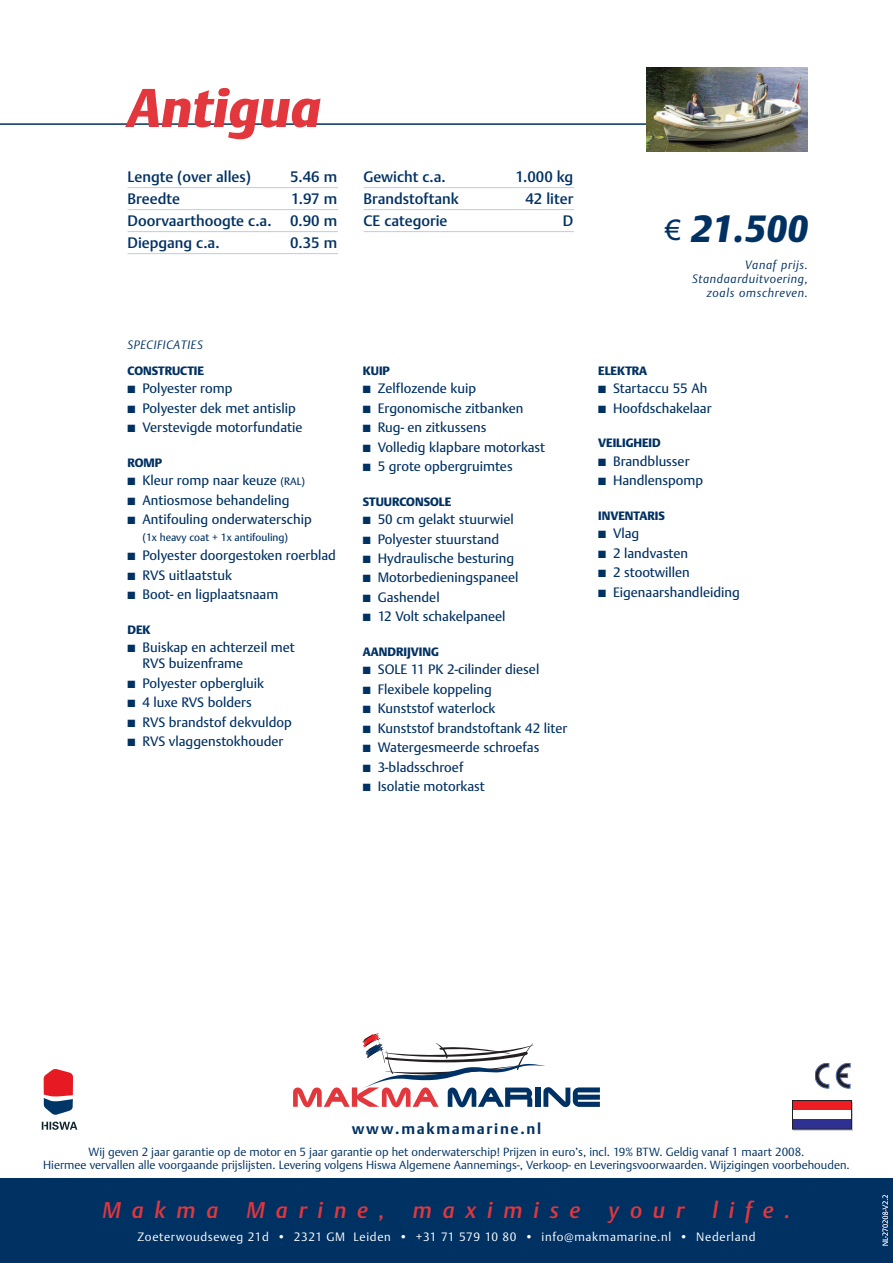
<style>
.page{position:relative;width:893px;height:1263px;background:#fff}
.page>*{position:absolute;margin:0;border:0;box-sizing:border-box;transform-origin:0 0}
.t1{font:italic 900 54px "DTL Argo T";color:#e1373d}
.t2{font:italic 900 37.5px "DTL Argo T";color:#003163}
.t3{font:italic 500 22.5px "DTL Argo T";letter-spacing:.48em;color:#e1373d}
.t4{font:500 15px/22px "DTL Argo T";color:#003163;text-align:justify}
.t5{font:700 15px "DTL Argo T";letter-spacing:.115em;color:#003163}
.t6{font:13.5px/16.5px "DTL Argo T";color:#003163}
.t7{font:300 12px "DTL Argo T";letter-spacing:.055em;color:#fff}
.t8{font:900 12px "DTL Argo T";color:#003163}
.t9{font:italic 300 12px/14.4px "DTL Argo T";letter-spacing:.055em;color:#003163;text-align:right}
.t10{font:300 11.7px/13.5px "DTL Argo T";color:#003163;text-align:center}
.t11{font:10.5px "DTL Argo T";color:#003163}
.s1{font-size:10.5px}
.s2{font-family:"Arial";font-weight:400;font-style:normal;font-size:28.5px}
</style>
<div class="page">
<div style="left:0;top:1178px;width:893px;height:85px;background:#003163"></div>
<svg style="left:836px;top:1063px;width:14px;height:25px"></svg>
<svg style="left:815px;top:1063px;width:14px;height:25px"></svg>
<svg style="left:44px;top:1069px;width:29px;height:46px"></svg>
<svg style="left:42px;top:1121px;width:35px;height:9px"></svg>
<svg style="left:794px;top:1102px;width:59px;height:28px"></svg>
<div style="left:792px;top:1100px;width:59px;height:29px;background:#fff"></div>
<div style="left:792px;top:1100px;width:59px;height:10px;background:#ee1d23"></div>
<div style="left:792px;top:1119px;width:59px;height:10px;background:#2e3092"></div>
<div style="left:792px;top:1100px;width:60px;height:29px;border:1px solid #231f20"></div>
<hr style="left:128px;top:187px;width:210px;height:1px;background:#c3c9e2">
<hr style="left:128px;top:209px;width:210px;height:1px;background:#c3c9e2">
<hr style="left:128px;top:231px;width:210px;height:1px;background:#c3c9e2">
<hr style="left:128px;top:253px;width:210px;height:1px;background:#c3c9e2">
<hr style="left:364px;top:187px;width:210px;height:1px;background:#c3c9e2">
<hr style="left:364px;top:209px;width:210px;height:1px;background:#c3c9e2">
<hr style="left:364px;top:231px;width:210px;height:1px;background:#c3c9e2">
<hr style="left:0;top:123px;width:680px;height:2px;background:#003163">
<img style="left:647px;top:67px;width:161px;height:84px">
<svg style="left:293px;top:1033px;width:307px;height:75px"></svg>
<svg style="left:882px;top:1195px;width:6px;height:50px"></svg>
<h1 class="t1" style="left:128px;top:77px;width:195px">Antigua</h1>
<p class="t4" style="left:128px;top:165px;width:125px">Lengte (over alles)</p>
<p class="t4" style="left:290px;top:165px;width:49px">5.46 m</p>
<p class="t4" style="left:128px;top:187px;width:54px">Breedte</p>
<p class="t4" style="left:128px;top:187px;width:211px;text-indent:164px">1.97 m Doorvaarthoogte c.a. 0.90 m Diepgang c.a.</p>
<p class="t4" style="left:290px;top:231px;width:49px">0.35 m</p>
<p class="t9" style="left:128px;top:338px;width:77px">SPECIFICATIES</p>
<p class="t8" style="left:128px;top:364px;width:78px">CONSTRUCTIE</p>
<p class="t6" style="left:128px;top:380px;width:106px">■ Polyester romp</p>
<p class="t6" style="left:128px;top:400px;width:170px">■ Polyester dek met antislip</p>
<p class="t6" style="left:128px;top:419px;width:176px">■ Verstevigde motorfundatie</p>
<p class="t8" style="left:128px;top:456px;width:36px">ROMP</p>
<p class="t6" style="left:128px;top:472px;width:179px">■ Kleur romp naar keuze <span class="s1">(RAL)</span></p>
<p class="t6" style="left:128px;top:492px;width:164px">■ Antiosmose behandeling</p>
<p class="t6" style="left:128px;top:511px;width:186px">■ Antifouling onderwaterschip</p>
<p class="t11" style="left:142px;top:531px;width:147px">(1x heavy coat + 1x antifouling)</p>
<p class="t6" style="left:128px;top:547px;width:210px">■ Polyester doorgestoken roerblad</p>
<p class="t6" style="left:128px;top:567px;width:106px">■ RVS uitlaatstuk</p>
<p class="t6" style="left:128px;top:586px;width:152px">■ Boot- en ligplaatsnaam</p>
<p class="t8" style="left:128px;top:623px;width:25px">DEK</p>
<p class="t6" style="left:142px;top:639px;width:154px;text-indent:-15px">■ Buiskap en achterzeil met<br>RVS buizenframe</p>
<p class="t6" style="left:128px;top:675px;width:138px">■ Polyester opbergluik</p>
<p class="t6" style="left:128px;top:694px;width:126px">■ 4 luxe RVS bolders</p>
<p class="t6" style="left:128px;top:714px;width:166px">■ RVS brandstof dekvuldop</p>
<p class="t6" style="left:128px;top:733px;width:157px">■ RVS vlaggenstokhouder</p>
<p class="t4" style="left:364px;top:165px;width:84px">Gewicht c.a.</p>
<p class="t4" style="left:516px;top:165px;width:59px">1.000 kg</p>
<p class="t4" style="left:364px;top:187px;width:97px">Brandstoftank</p>
<p class="t4" style="left:525px;top:187px;width:49px">42 liter</p>
<p class="t4" style="left:364px;top:209px;width:85px">CE categorie</p>
<p class="t4" style="left:563px;top:209px;width:12px">D</p>
<h2 class="t2" style="left:665px;top:207px;width:144px"><span class="s2">€</span> 21.500</h2>
<p class="t9" style="left:692px;top:257px;width:117px">Vanaf prijs.<br>Standaarduitvoering, zoals omschreven.</p>
<p class="t8" style="left:363px;top:364px;width:28px">KUIP</p>
<p class="t6" style="left:363px;top:380px;width:115px">■ Zelflozende kuip</p>
<p class="t6" style="left:363px;top:400px;width:162px">■ Ergonomische zitbanken</p>
<p class="t6" style="left:363px;top:419px;width:125px">■ Rug- en zitkussens</p>
<p class="t6" style="left:363px;top:439px;width:184px">■ Volledig klapbare motorkast</p>
<p class="t6" style="left:363px;top:458px;width:151px">■ 5 grote opbergruimtes</p>
<p class="t8" style="left:363px;top:495px;width:90px">STUURCONSOLE</p>
<p class="t6" style="left:363px;top:511px;width:153px">■ 50 cm gelakt stuurwiel</p>
<p class="t6" style="left:363px;top:531px;width:138px">■ Polyester stuurstand</p>
<p class="t6" style="left:363px;top:550px;width:153px">■ Hydraulische besturing</p>
<p class="t6" style="left:363px;top:570px;width:157px">■ Motorbedieningspaneel</p>
<p class="t6" style="left:363px;top:589px;width:78px">■ Gashendel</p>
<p class="t6" style="left:363px;top:608px;width:144px">■ 12 Volt schakelpaneel</p>
<p class="t8" style="left:363px;top:645px;width:77px">AANDRIJVING</p>
<p class="t6" style="left:363px;top:661px;width:178px">■ SOLE 11 PK 2-cilinder diesel</p>
<p class="t6" style="left:363px;top:681px;width:130px">■ Flexibele koppeling</p>
<p class="t6" style="left:363px;top:700px;width:134px">■ Kunststof waterlock</p>
<p class="t6" style="left:363px;top:720px;width:206px">■ Kunststof brandstoftank 42 liter</p>
<p class="t6" style="left:363px;top:739px;width:178px">■ Watergesmeerde schroefas</p>
<p class="t6" style="left:363px;top:759px;width:102px">■ 3-bladsschroef</p>
<p class="t6" style="left:363px;top:778px;width:123px">■ Isolatie motorkast</p>
<p class="t8" style="left:598px;top:364px;width:51px">ELEKTRA</p>
<p class="t6" style="left:598px;top:380px;width:111px">■ Startaccu 55 Ah</p>
<p class="t6" style="left:598px;top:400px;width:115px">■ Hoofdschakelaar</p>
<p class="t8" style="left:598px;top:436px;width:64px">VEILIGHEID</p>
<p class="t6" style="left:598px;top:453px;width:93px">■ Brandblusser</p>
<p class="t6" style="left:598px;top:472px;width:107px">■ Handlenspomp</p>
<p class="t8" style="left:598px;top:509px;width:68px">INVENTARIS</p>
<p class="t6" style="left:598px;top:525px;width:43px">■ Vlag</p>
<p class="t6" style="left:598px;top:545px;width:92px">■ 2 landvasten</p>
<p class="t6" style="left:598px;top:564px;width:93px">■ 2 stootwillen</p>
<p class="t6" style="left:598px;top:584px;width:143px">■ Eigenaarshandleiding</p>
<p class="t5" style="left:352px;top:1120px;width:191px">www.makmamarine.nl</p>
<p class="t10" style="left:43px;top:1145px;width:808px">Wij geven 2 jaar garantie op de motor en 5 jaar garantie op het onderwaterschip! Prijzen in euro’s, incl. 19% BTW. Geldig vanaf 1 maart 2008.<br>Hiermee vervallen alle voorgaande prijslijsten. Levering volgens Hiswa Algemene Aannemings-, Verkoop- en Leveringsvoorwaarden. Wijzigingen voorbehouden.</p>
<h3 class="t3" style="left:102px;top:1197px;width:117px">Makma</h3>
<h3 class="t3" style="left:247px;top:1197px;width:140px">Marine,</h3>
<h3 class="t3" style="left:413px;top:1197px;width:169px">maximise</h3>
<h3 class="t3" style="left:609px;top:1197px;width:77px">your</h3>
<h3 class="t3" style="left:712px;top:1197px;width:79px">life.</h3>
<p class="t7" style="left:137px;top:1229px;width:620px">Zoeterwoudseweg 21d • 2321 GM Leiden • +31 71 579 10 80 • info@makmamarine.nl • Nederland</p>
</div>
